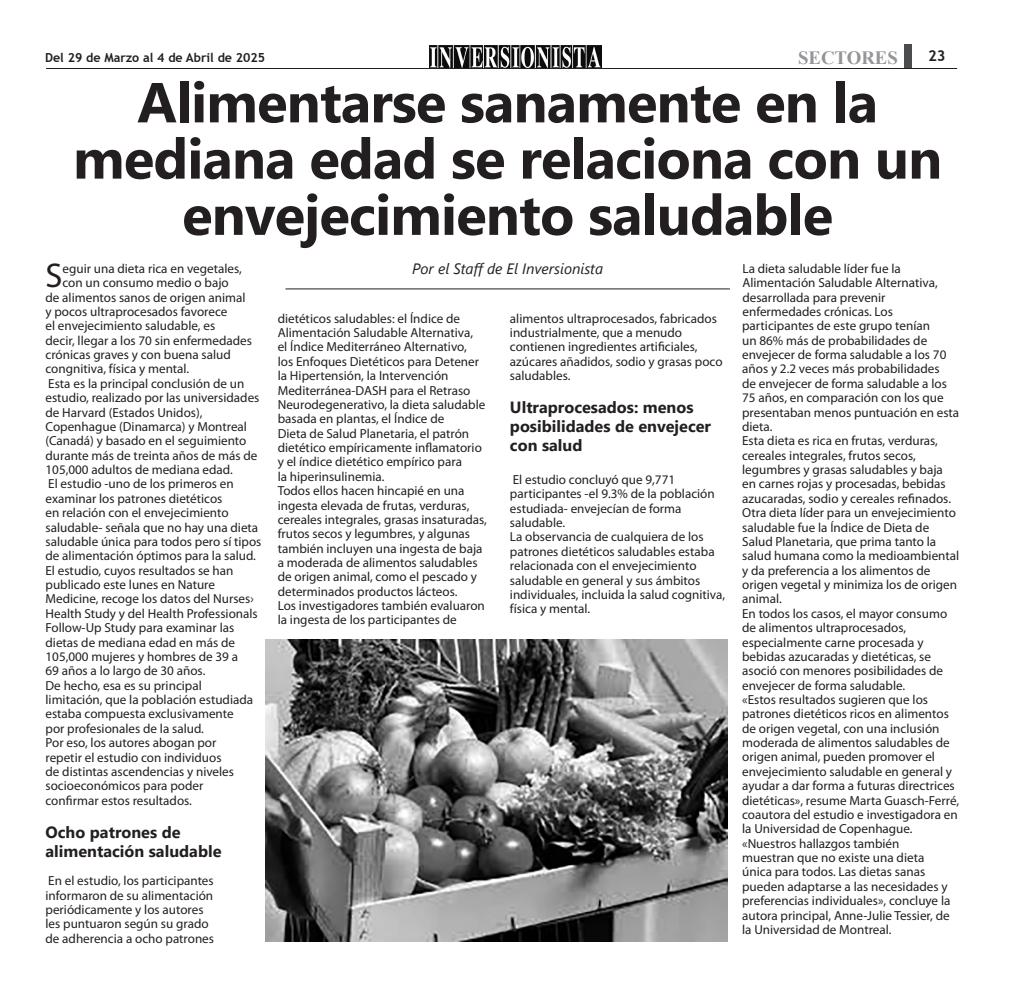
<style>
.page{position:relative;width:1029px;height:990px;background:#fff}
.page>*{position:absolute;margin:0;border:0;box-sizing:border-box;transform-origin:0 0}
.t1{font:700 56.25px/56.2px "Segoe UI";letter-spacing:-.015em;color:#231f20;text-align:center}
.t2{font:34.5px "Myriad Pro";color:#231f20}
.t3{font:700 18.75px "Times New Roman";color:#939598}
.t4{font:700 16.25px/18.8px "Segoe UI";color:#231f20}
.t5{font:italic 15px "Segoe UI";color:#231f20}
.t6{font:700 15px "Trebuchet MS";color:#231f20}
.t7{font:13.12px/14.4px "Myriad Pro";color:#231f20}
.t8{font:700 12.5px "Trebuchet MS";color:#231f20}
</style>
<div class="page">
<div style="left:904px;top:44px;width:7px;height:24px;background:#4b4c4d"></div>
<img style="left:429px;top:46px;width:172px;height:22px">
<hr style="left:46px;top:68px;width:910px;height:1px;background:#231f20">
<hr style="left:285px;top:289px;width:444px;height:1px;background:#231f20">
<img style="left:266px;top:639px;width:461px;height:302px">
<p class="t8" style="left:45px;top:49px;width:221px">Del 29 de Marzo al 4 de Abril de 2025</p>
<h3 class="t3" style="left:797px;top:44px;width:101px">SECTORES</h3>
<p class="t6" style="left:927px;top:47px;width:19px">23</p>
<h1 class="t1" style="left:73px;top:70px;width:870px">Alimentarse sanamente en la mediana edad se relaciona con un envejecimiento saludable</h1>
<h2 class="t2" style="left:45px;top:254px;width:18px">S</h2>
<p class="t7" style="left:62px;top:261px;width:181px">eguir una dieta rica en vegetales,</p>
<p class="t7" style="left:62px;top:275px;width:168px">con un consumo medio o bajo</p>
<p class="t7" style="left:45px;top:290px;width:201px">de alimentos sanos de origen animal</p>
<p class="t7" style="left:45px;top:304px;width:183px">y pocos ultraprocesados favorece</p>
<p class="t7" style="left:45px;top:319px;width:171px">el envejecimiento saludable, es</p>
<p class="t7" style="left:45px;top:333px;width:208px">decir, llegar a los 70 sin enfermedades</p>
<p class="t7" style="left:45px;top:347px;width:187px">crónicas graves y con buena salud</p>
<p class="t7" style="left:45px;top:362px;width:145px">congnitiva, física y mental.</p>
<p class="t7" style="left:48px;top:376px;width:197px">Esta es la principal conclusión de un</p>
<p class="t7" style="left:45px;top:390px;width:215px">estudio, realizado por las universidades</p>
<p class="t7" style="left:45px;top:405px;width:158px">de Harvard (Estados Unidos),</p>
<p class="t7" style="left:45px;top:419px;width:203px">Copenhague (Dinamarca) y Montreal</p>
<p class="t7" style="left:45px;top:434px;width:202px">(Canadá) y basado en el seguimiento</p>
<p class="t7" style="left:45px;top:448px;width:213px">durante más de treinta años de más de</p>
<p class="t7" style="left:45px;top:462px;width:189px">105,000 adultos de mediana edad.</p>
<p class="t7" style="left:48px;top:477px;width:187px">El estudio -uno de los primeros en</p>
<p class="t7" style="left:45px;top:491px;width:178px">examinar los patrones dietéticos</p>
<p class="t7" style="left:45px;top:505px;width:185px">en relación con el envejecimiento</p>
<p class="t7" style="left:45px;top:520px;width:214px">saludable- señala que no hay una dieta</p>
<p class="t7" style="left:45px;top:534px;width:217px">saludable única para todos pero sí tipos</p>
<p class="t7" style="left:45px;top:549px;width:212px">de alimentación óptimos para la salud.</p>
<p class="t7" style="left:45px;top:563px;width:189px">El estudio, cuyos resultados se han</p>
<p class="t7" style="left:45px;top:577px;width:171px">publicado este lunes en Nature</p>
<p class="t7" style="left:45px;top:592px;width:210px">Medicine, recoge los datos del Nurses›</p>
<p class="t7" style="left:45px;top:606px;width:214px">Health Study y del Health Professionals</p>
<p class="t7" style="left:45px;top:620px;width:190px">Follow-Up Study para examinar las</p>
<p class="t7" style="left:45px;top:635px;width:191px">dietas de mediana edad en más de</p>
<p class="t7" style="left:45px;top:649px;width:194px">105,000 mujeres y hombres de 39 a</p>
<p class="t7" style="left:45px;top:663px;width:161px">69 años a lo largo de 30 años.</p>
<p class="t7" style="left:45px;top:678px;width:158px">De hecho, esa es su principal</p>
<p class="t7" style="left:45px;top:692px;width:209px">limitación, que la población estudiada</p>
<p class="t7" style="left:45px;top:707px;width:189px">estaba compuesta exclusivamente</p>
<p class="t7" style="left:45px;top:721px;width:160px">por profesionales de la salud.</p>
<p class="t7" style="left:45px;top:735px;width:172px">Por eso, los autores abogan por</p>
<p class="t7" style="left:45px;top:750px;width:177px">repetir el estudio con individuos</p>
<p class="t7" style="left:45px;top:764px;width:190px">de distintas ascendencias y niveles</p>
<p class="t7" style="left:45px;top:778px;width:159px">socioeconómicos para poder</p>
<p class="t7" style="left:45px;top:793px;width:148px">confirmar estos resultados.</p>
<p class="t4" style="left:45px;top:821px;width:177px">Ocho patrones de alimentación saludable</p>
<p class="t7" style="left:45px;top:874px;width:170px">En el estudio, los participantes informaron de su alimentación periódicamente y los autores les puntuaron según su grado de adherencia a ocho patrones</p>
<p class="t5" style="left:412px;top:254px;width:192px">Por el Staff de El Inversionista</p>
<p class="t7" style="left:277px;top:311px;width:211px">dietéticos saludables: el Índice de Alimentación Saludable Alternativa,<br>el Índice Mediterráneo Alternativo,<br>los Enfoques Dietéticos para Detener la Hipertensión, la Intervención Mediterránea-DASH para el Retraso Neurodegenerativo, la dieta saludable basada en plantas, el Índice de<br>Dieta de Salud Planetaria, el patrón dietético empíricamente inflamatorio y el índice dietético empírico para<br>la hiperinsulinemia.<br>Todos ellos hacen hincapié en una ingesta elevada de frutas, verduras, cereales integrales, grasas insaturadas, frutos secos y legumbres, y algunas también incluyen una ingesta de baja a moderada de alimentos saludables de origen animal, como el pescado y determinados productos lácteos.<br>Los investigadores también evaluaron la ingesta de los participantes de</p>
<p class="t7" style="left:510px;top:311px;width:214px">alimentos ultraprocesados, fabricados industrialmente, que a menudo contienen ingredientes artificiales, azúcares añadidos, sodio y grasas poco saludables.</p>
<p class="t4" style="left:509px;top:397px;width:202px">Ultraprocesados: menos posibilidades de envejecer con salud</p>
<p class="t7" style="left:509px;top:472px;width:217px">El estudio concluyó que 9,771 participantes -el 9.3% de la población estudiada- envejecían de forma saludable.<br>La observancia de cualquiera de los patrones dietéticos saludables estaba relacionada con el envejecimiento saludable en general y sus ámbitos individuales, incluida la salud cognitiva, física y mental.</p>
<p class="t7" style="left:742px;top:261px;width:218px">La dieta saludable líder fue la Alimentación Saludable Alternativa, desarrollada para prevenir enfermedades crónicas. Los participantes de este grupo tenían<br>un 86% más de probabilidades de envejecer de forma saludable a los 70 años y 2.2 veces más probabilidades<br>de envejecer de forma saludable a los 75 años, en comparación con los que presentaban menos puntuación en esta dieta.<br>Esta dieta es rica en frutas, verduras, cereales integrales, frutos secos, legumbres y grasas saludables y baja en carnes rojas y procesadas, bebidas azucaradas, sodio y cereales refinados.<br>Otra dieta líder para un envejecimiento saludable fue la Índice de Dieta de Salud Planetaria, que prima tanto la salud humana como la medioambiental y da preferencia a los alimentos de origen vegetal y minimiza los de origen animal.<br>En todos los casos, el mayor consumo de alimentos ultraprocesados, especialmente carne procesada y bebidas azucaradas y dietéticas, se asoció con menores posibilidades de envejecer de forma saludable.<br>«Estos resultados sugieren que los patrones dietéticos ricos en alimentos de origen vegetal, con una inclusión moderada de alimentos saludables de origen animal, pueden promover el envejecimiento saludable en general y ayudar a dar forma a futuras directrices dietéticas», resume Marta Guasch-Ferré, coautora del estudio e investigadora en la Universidad de Copenhague. «Nuestros hallazgos también<br>muestran que no existe una dieta<br>única para todos. Las dietas sanas pueden adaptarse a las necesidades y preferencias individuales», concluye la autora principal, Anne-Julie Tessier, de la Universidad de Montreal.</p>
</div>
